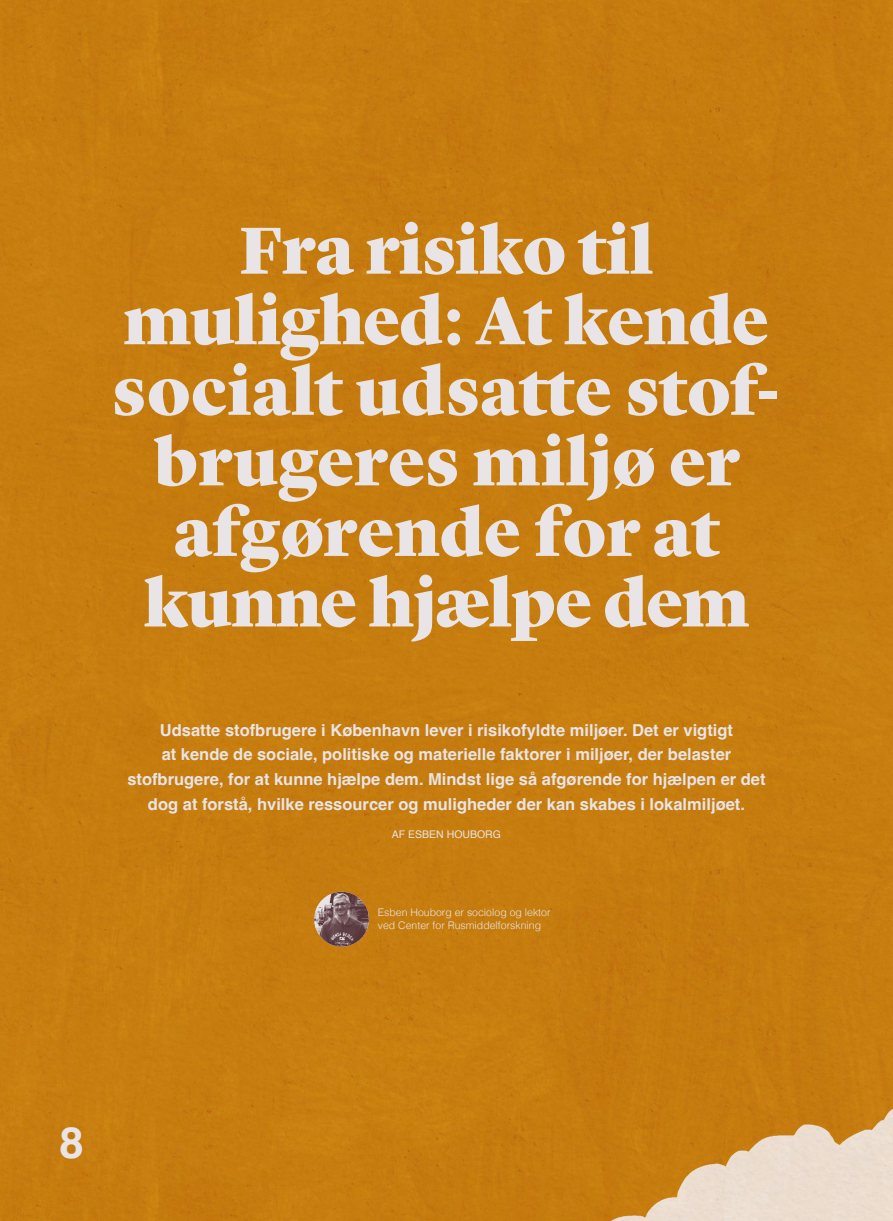
<style>
.page{position:relative;width:893px;height:1221px;background:#fff}
.page>*{position:absolute;margin:0;border:0;box-sizing:border-box;transform-origin:0 0}
.t1{font:900 69px/70.5px "Lyon Display";color:#e9e4e5;text-align:center}
.t2{font:700 43.95px "Helvetica";color:#e9e4e5}
.t3{font:700 16.5px/24.8px "Helvetica";color:#e9e4e5;text-align:center}
.t4{font:300 10.5px/12.6px "Helvetica";color:#e9e4e5}
.t5{font:10.5px "Helvetica";color:#e9e4e5}
</style>
<div class="page">
<div style="left:0;top:0;width:893px;height:1220px;background:#c67d0f"></div>
<img style="left:610px;top:1103px;width:283px;height:117px">
<img style="left:314px;top:891px;width:55px;height:55px;border-radius:27px">
<h1 class="t1" style="left:113px;top:209px;width:669px">Fra risiko til mulighed: At kende socialt udsatte stof&shy;brugeres miljø er afgørende for at kunne hjælpe dem</h1>
<p class="t3" style="left:127px;top:719px;width:640px">Udsatte stofbrugere i København lever i risikofyldte miljøer. Det er vigtigt<br>at kende de sociale, politiske og materielle faktorer i miljøer, der belaster stofbrugere, for at kunne hjælpe dem. Mindst lige så afgørende for hjælpen er det dog at forstå, hvilke ressourcer og muligheder der kan skabes i lokalmiljøet.</p>
<p class="t5" style="left:392px;top:825px;width:111px">AF ESBEN HOUBORG</p>
<p class="t4" style="left:378px;top:905px;width:174px">Esben Houborg er sociolog og lektor ved Center for Rusmiddelforskning</p>
<h2 class="t2" style="left:60px;top:1115px;width:26px">8</h2>
</div>
